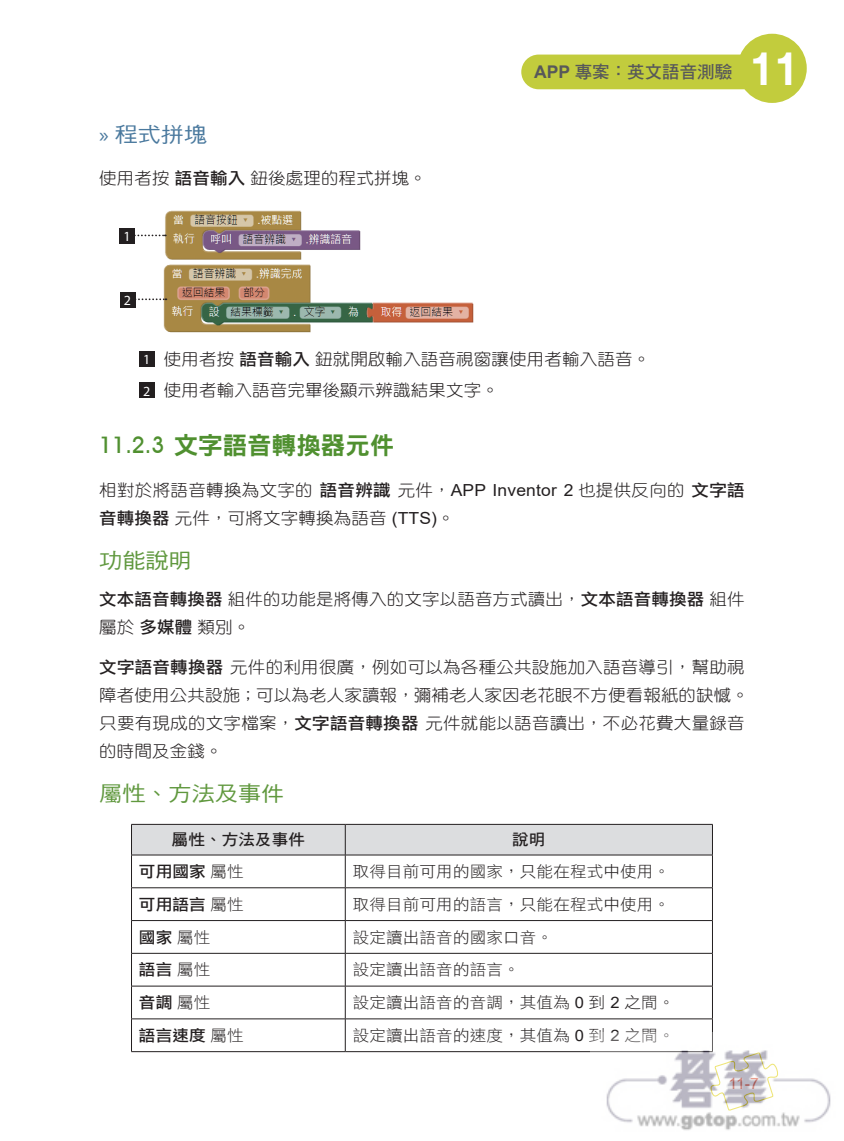
<style>
.page{position:relative;width:844px;height:1141px;background:#fff}
.page>*{position:absolute;margin:0;border:0;box-sizing:border-box;transform-origin:0 0}
.t1{font:700 45.5px "Cisco";color:#fff;scale:.9 1}
.t2{font:24.5px "DF Hei Std W9";color:#509030}
.t3{font:21px "DF Hei Std W5";color:#60983e;scale:1.1 1}
.t4{font:21px "DF Hei Std W5";color:#4a799e;scale:1.1 1}
.t5{font:17.5px "DF Hei Std W7";color:#57585a}
.t6{font:16.62px/28px "DF Yuan Std W3";letter-spacing:.01em;color:#231f20;scale:1.05 1}
.t7{font:15.75px "DF Hei Std W3";letter-spacing:.01em;color:#231f20;scale:1.05 1}
.t8{font:15.75px "DF Li Hei Std W5";letter-spacing:.01em;color:#231f20;scale:1.05 1}
.t9{font:15.75px "DF Hei Std W7";letter-spacing:.01em;color:#231f20;scale:1.05 1}
.t10{font:15.75px "Arial";color:#e47862}
.t11{font:14px "Myriad Pro";color:#fff}
.s1{font-family:"Myriad Pro"}
.s2{font-family:"DF Li Hei Std W5"}
.s3{font-family:"Arial";font-weight:700}
.s4{font-family:"Myriad Pro";font-size:14px;color:#fff}
.s5{font-family:"Avant Garde IT Cby BT";font-weight:500;font-size:22.75px}
.s6{font-family:"Arial"}
.s7{font-family:"DF Hei Std W3"}
</style>
<div class="page">
<div style="left:521px;top:55px;width:263px;height:34px;background:#c2cc3d;border-radius:17px"></div>
<div style="left:737px;top:34px;width:69px;height:69px;background:#c2cc3d;border-radius:50%"></div>
<img style="left:160px;top:210px;width:314px;height:123px">
<svg style="left:135px;top:235px;width:31px;height:1px"></svg>
<div style="left:119px;top:228px;width:16px;height:16px;background:#231f20"></div>
<svg style="left:135px;top:298px;width:31px;height:2px"></svg>
<div style="left:120px;top:292px;width:15px;height:16px;background:#231f20"></div>
<div style="left:139px;top:351px;width:16px;height:16px;background:#231f20"></div>
<div style="left:139px;top:383px;width:16px;height:15px;background:#231f20"></div>
<div style="left:132px;top:825px;width:580px;height:30px;background:#dcdddf"></div>
<svg style="left:132px;top:856px;width:580px;height:195px"></svg>
<hr style="left:131px;top:824px;width:214px;height:1px;background:#231f20">
<hr style="left:131px;top:825px;width:1px;height:30px;background:#231f20">
<hr style="left:345px;top:824px;width:367px;height:1px;background:#231f20">
<hr style="left:345px;top:825px;width:1px;height:30px;background:#231f20">
<hr style="left:712px;top:825px;width:1px;height:30px;background:#231f20">
<hr style="left:131px;top:855px;width:214px;height:1px;background:#231f20">
<hr style="left:131px;top:855px;width:1px;height:32px;background:#231f20">
<hr style="left:345px;top:855px;width:367px;height:1px;background:#231f20">
<hr style="left:345px;top:855px;width:1px;height:32px;background:#231f20">
<hr style="left:712px;top:855px;width:1px;height:32px;background:#231f20">
<hr style="left:131px;top:887px;width:214px;height:1px;background:#231f20">
<hr style="left:131px;top:888px;width:1px;height:32px;background:#231f20">
<hr style="left:345px;top:887px;width:367px;height:1px;background:#231f20">
<hr style="left:345px;top:888px;width:1px;height:32px;background:#231f20">
<hr style="left:712px;top:888px;width:1px;height:32px;background:#231f20">
<hr style="left:131px;top:920px;width:214px;height:1px;background:#231f20">
<hr style="left:131px;top:921px;width:1px;height:32px;background:#231f20">
<hr style="left:345px;top:920px;width:367px;height:1px;background:#231f20">
<hr style="left:345px;top:921px;width:1px;height:32px;background:#231f20">
<hr style="left:712px;top:921px;width:1px;height:32px;background:#231f20">
<hr style="left:131px;top:953px;width:214px;height:1px;background:#231f20">
<hr style="left:131px;top:954px;width:1px;height:32px;background:#231f20">
<hr style="left:345px;top:953px;width:367px;height:1px;background:#231f20">
<hr style="left:345px;top:954px;width:1px;height:32px;background:#231f20">
<hr style="left:712px;top:954px;width:1px;height:32px;background:#231f20">
<hr style="left:131px;top:986px;width:214px;height:1px;background:#231f20">
<hr style="left:131px;top:986px;width:1px;height:33px;background:#231f20">
<hr style="left:345px;top:986px;width:367px;height:1px;background:#231f20">
<hr style="left:345px;top:986px;width:1px;height:33px;background:#231f20">
<hr style="left:712px;top:986px;width:1px;height:33px;background:#231f20">
<hr style="left:131px;top:1019px;width:214px;height:1px;background:#231f20">
<hr style="left:131px;top:1019px;width:1px;height:32px;background:#231f20">
<hr style="left:345px;top:1019px;width:367px;height:1px;background:#231f20">
<hr style="left:345px;top:1019px;width:1px;height:32px;background:#231f20">
<hr style="left:712px;top:1019px;width:1px;height:32px;background:#231f20">
<hr style="left:131px;top:1051px;width:214px;height:1px;background:#231f20">
<hr style="left:345px;top:1051px;width:367px;height:1px;background:#231f20">
<img style="left:590px;top:1033px;width:241px;height:98px">
<p class="t4" style="left:99px;top:124px;width:100px"><span class="s1">»</span> 程式拼塊</p>
<p class="t6" style="left:99px;top:163px;width:313px">使用者按<span class="s2">語音輸入</span>鈕後處理的程式拼塊。</p>
<p class="t11" style="left:123px;top:228px;width:9px">1</p>
<p class="t11" style="left:124px;top:292px;width:9px">2</p>
<p class="t5" style="left:534px;top:62px;width:200px"><span class="s3">APP</span> 專案：英文語音測驗</p>
<h1 class="t1" style="left:748px;top:41px;width:58px">11</h1>
<p class="t6" style="left:143px;top:343px;width:484px;line-height:31.2px"><span class="s4">1</span> 使用者按<span class="s2">語音輸入</span>鈕就開啟輸入語音視窗讓使用者輸入語音。<br><span class="s4">2</span> 使用者輸入語音完畢後顯示辨識結果文字。</p>
<h2 class="t2" style="left:99px;top:432px;width:296px"><span class="s5">11.2.3</span> 文字語音轉換器元件</h2>
<p class="t6" style="left:99px;top:476px;width:616px">相對於將語音轉換為文字的<span class="s2">語音辨識</span>元件，<span class="s6">APP Inventor 2</span> 也提供反向的<span class="s2">文字語音轉換器</span>元件，可將文字轉換為語音 <span class="s6">(TTS)</span>。</p>
<p class="t3" style="left:99px;top:550px;width:85px">功能說明</p>
<p class="t6" style="left:99px;top:585px;width:616px"><span class="s2">文本語音轉換器</span>組件的功能是將傳入的文字以語音方式讀出，<span class="s2">文本語音轉換器</span>組件屬於<span class="s2">多媒體</span>類別。</p>
<p class="t6" style="left:99px;top:653px;width:620px"><span class="s2">文字語音轉換器</span>元件的利用很廣，例如可以為各種公共設施加入語音導引，幫助視障者使用公共設施；可以為老人家讀報，彌補老人家因老花眼不方便看報紙的缺憾。只要有現成的文字檔案，<span class="s2">文字語音轉換器</span>元件就能以語音讀出，不必花費大量錄音的時間及金錢。</p>
<p class="t3" style="left:99px;top:782px;width:170px">屬性、方法及事件</p>
<p class="t9" style="left:171px;top:831px;width:129px">屬性、方法及事件</p>
<p class="t9" style="left:512px;top:831px;width:33px">說明</p>
<p class="t8" style="left:139px;top:863px;width:101px">可用國家<span class="s7">屬性</span></p>
<p class="t7" style="left:352px;top:863px;width:304px">取得目前可用的國家，只能在程式中使用。</p>
<p class="t8" style="left:139px;top:896px;width:101px">可用語言<span class="s7">屬性</span></p>
<p class="t7" style="left:352px;top:896px;width:304px">取得目前可用的語言，只能在程式中使用。</p>
<p class="t8" style="left:139px;top:928px;width:70px">國家<span class="s7">屬性</span></p>
<p class="t7" style="left:352px;top:928px;width:192px">設定讀出語音的國家口音。</p>
<p class="t8" style="left:139px;top:961px;width:70px">語言<span class="s7">屬性</span></p>
<p class="t7" style="left:352px;top:961px;width:160px">設定讀出語音的語言。</p>
<p class="t8" style="left:139px;top:994px;width:70px">音調<span class="s7">屬性</span></p>
<p class="t7" style="left:352px;top:994px;width:308px">設定讀出語音的音調，其值為 <span class="s6">0</span> 到 <span class="s6">2</span> 之間。</p>
<p class="t8" style="left:139px;top:1027px;width:101px">語言速度<span class="s7">屬性</span></p>
<p class="t7" style="left:352px;top:1027px;width:308px">設定讀出語音的速度，其值為 <span class="s6">0</span> 到 <span class="s6">2</span> 之間。</p>
<p class="t10" style="left:728px;top:1073px;width:32px">11-7</p>
</div>
